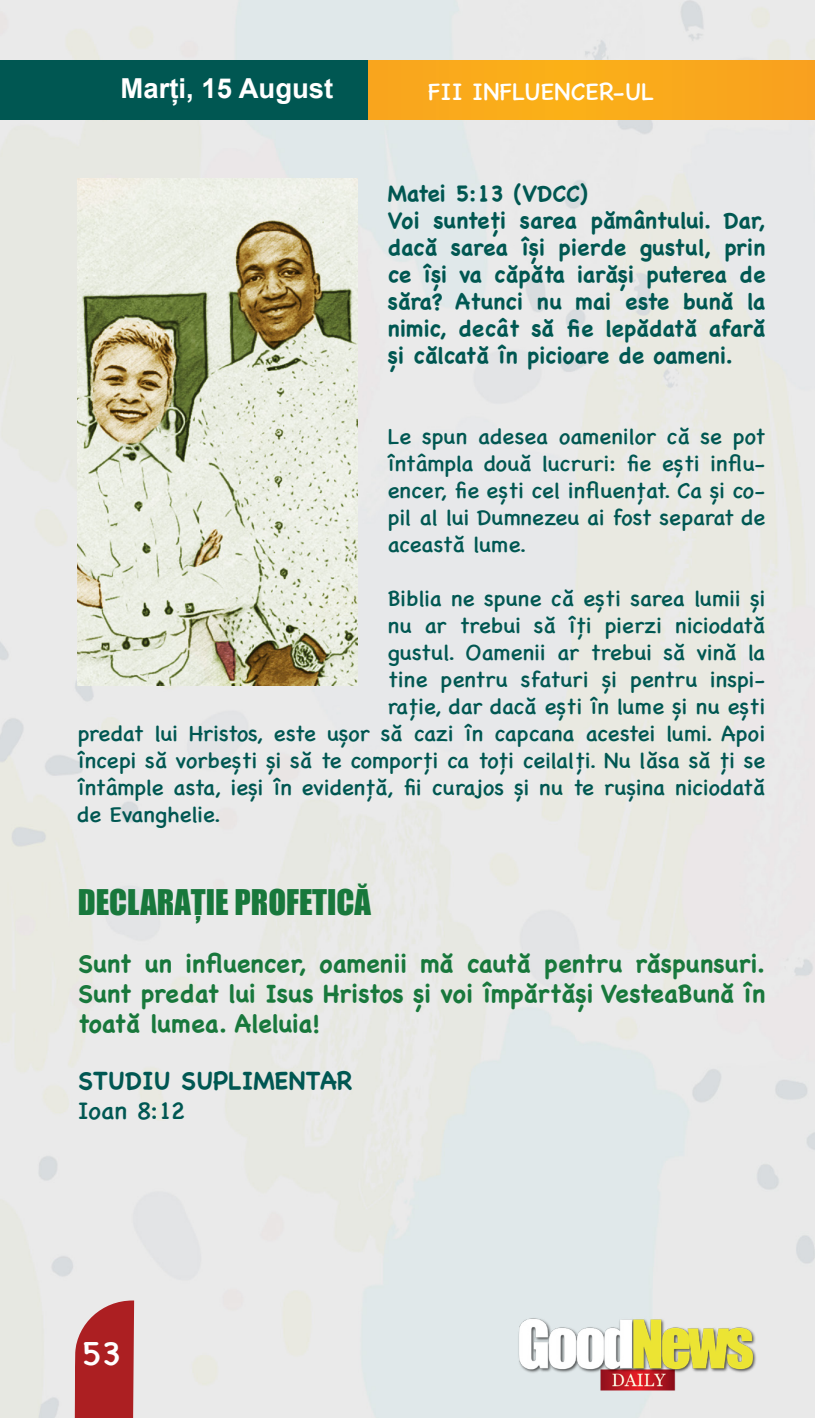
<style>
.page{position:relative;width:815px;height:1418px;background:#fff}
.page>*{position:absolute;margin:0;border:0;box-sizing:border-box;transform-origin:0 0}
.t1{font:35px "Chalkboard SE";color:#fff}
.t2{font:32.5px "Impact";color:#18783c}
.t3{font:700 27.5px "Arial";color:#fff}
.t4{font:700 25px/30px "Chalkboard SE";color:#18783c;text-align:justify}
.t5{font:700 25px "Chalkboard SE";color:#005752}
.t6{font:25px "Chalkboard SE";color:#fff}
.t7{font:25px "Chalkboard SE";letter-spacing:-.01em;color:#005752}
.t8{font:22.5px/27px "Chalkboard SE";color:#005752;text-align:justify}
.t9{font:700 22.5px/27px "Chalkboard SE";color:#005752;text-align:justify}
</style>
<div class="page">
<img style="left:0;top:0;width:815px;height:1417px">
<div style="left:139px;top:60px;width:676px;height:60px;background:#faa91c"></div>
<div style="left:0;top:60px;width:368px;height:60px;background:#005752"></div>
<svg style="left:73px;top:1300px;width:61px;height:117px"></svg>
<img style="left:516px;top:1316px;width:243px;height:76px">
<img style="left:78px;top:178px;width:280px;height:508px">
<p class="t3" style="left:120px;top:70px;width:214px">Marți, 15 August</p>
<p class="t6" style="left:428px;top:69px;width:228px">FII INFLUENCER-UL</p>
<p class="t9" style="left:388px;top:179px;width:202px">Matei 5:13 (VDCC)</p>
<p class="t9" style="left:388px;top:206px;width:379px">Voi sunteți sarea pământului. Dar, dacă sarea își pierde gustul, prin ce își va căpăta iarăși puterea de săra? Atunci nu mai este bună la nimic, decât să fie lepădată afară și călcată în picioare de oameni.</p>
<p class="t8" style="left:388px;top:421px;width:379px">Le spun adesea oamenilor că se pot întâmpla două lucruri: fie ești influ&shy;encer, fie ești cel influențat. Ca și co&shy;pil al lui Dumnezeu ai fost separat de această lume.</p>
<p class="t8" style="left:388px;top:583px;width:379px">Biblia ne spune că ești sarea lumii și</p>
<p class="t8" style="left:388px;top:610px;width:379px">nu ar trebui să îți pierzi niciodată</p>
<p class="t8" style="left:388px;top:637px;width:379px">gustul. Oamenii ar trebui să vină la</p>
<p class="t8" style="left:388px;top:664px;width:379px">tine pentru sfaturi și pentru inspi-</p>
<p class="t8" style="left:388px;top:691px;width:379px">rație, dar dacă ești în lume și nu ești</p>
<p class="t8" style="left:78px;top:718px;width:689px">predat lui Hristos, este ușor să cazi în capcana acestei lumi. Apoi</p>
<p class="t8" style="left:78px;top:745px;width:689px">începi să vorbești și să te comporți ca toți ceilalți. Nu lăsa să ți se</p>
<p class="t8" style="left:78px;top:772px;width:689px">întâmple asta, ieși în evidență, fii curajos și nu te rușina niciodată</p>
<p class="t8" style="left:78px;top:799px;width:144px">de Evanghelie.</p>
<p class="t2" style="left:78px;top:876px;width:295px">DECLARAȚIE PROFETICĂ</p>
<p class="t4" style="left:78px;top:948px;width:689px">Sunt un influencer, oamenii mă caută pentru răspunsuri.<br>Sunt predat lui Isus Hristos și voi împărtăși VesteaBună în toată lumea. Aleluia!</p>
<p class="t5" style="left:78px;top:1065px;width:277px">STUDIU SUPLIMENTAR</p>
<p class="t7" style="left:78px;top:1088px;width:109px">Ioan 8:12</p>
<h1 class="t1" style="left:82px;top:1322px;width:41px">53</h1>
</div>
